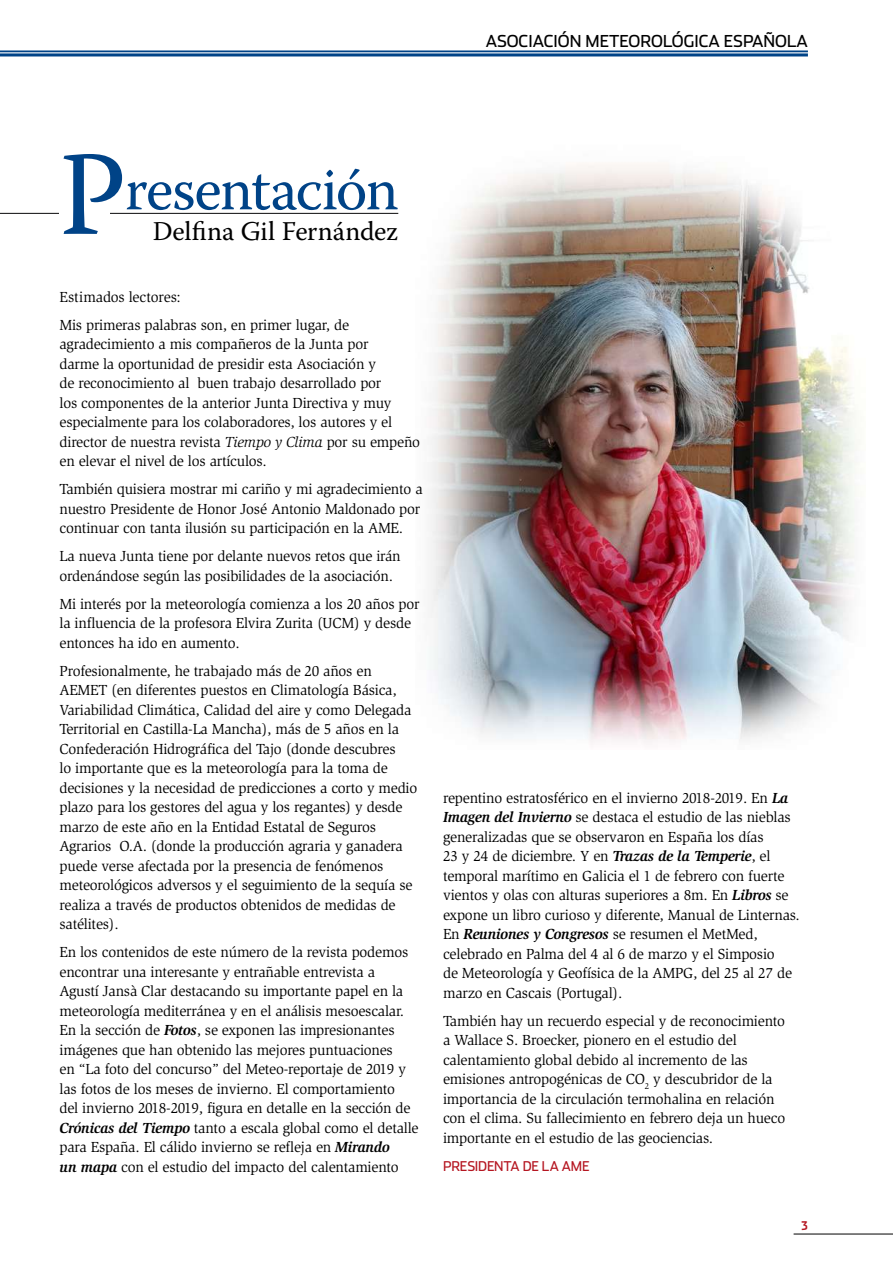
<style>
.page{position:relative;width:893px;height:1263px;background:#fff}
.page>*{position:absolute;margin:0;border:0;box-sizing:border-box;transform-origin:0 0}
.t1{font:120px "Warnock Pro";color:#004387}
.t2{font:60px "Warnock Pro";letter-spacing:-.03em;color:#004387}
.t3{font:27px "Warnock Pro";letter-spacing:-.005em;color:#000}
.t4{font:16.5px "Stainless";color:#000}
.t5{font:15px/19.5px "Slimbach Std";letter-spacing:-.015em;color:#000}
.t6{font:13.5px "Stainless";letter-spacing:-.01em;color:#b51621}
.t7{font:700 12px "Stainless Cond";color:#b51621}
.s1{font-style:italic}
.s2{font-weight:700;font-style:italic}
</style>
<div class="page">
<hr style="left:794px;top:1234px;width:99px;height:1px;background:#000">
<svg style="left:0;top:50px;width:808px;height:6px;background:#2f659c"></svg>
<hr style="left:0;top:52px;width:808px;height:1px;background:#fff">
<img style="left:430px;top:164px;width:430px;height:579px">
<hr style="left:0;top:213px;width:398px;height:1px;background:#0a0a0b">
<div style="left:60px;top:202px;width:50px;height:26px;background:#fff"></div>
<p class="t4" style="left:486px;top:31px;width:11px">ASOCIACIÓN</p>
<p class="t4" style="left:586px;top:31px;width:26px">METEOROLÓGICA</p>
<p class="t4" style="left:724px;top:31px;width:12px">ESPAÑOLA</p>
<h1 class="t1" style="left:58px;top:122px;width:70px">P</h1>
<h2 class="t2" style="left:125px;top:153px;width:275px">resentación</h2>
<h3 class="t3" style="left:153px;top:215px;width:247px">Delfina Gil Fernández</h3>
<p class="t5" style="left:60px;top:283px;width:291px;line-height:28px">Estimados lectores:<br>Mis primeras palabras son, en primer lugar, de</p>
<p class="t5" style="left:60px;top:335px;width:362px">agradecimiento a mis compañeros de la Junta por<br>darme la oportunidad de presidir esta Asociación y<br>de reconocimiento al buen trabajo desarrollado por<br>los componentes de la anterior Junta Directiva y muy especialmente para los colaboradores, los autores y el director de nuestra revista <span class="s1">Tiempo y Clima</span> por su empeño en elevar el nivel de los artículos.</p>
<p class="t5" style="left:60px;top:480px;width:365px">También quisiera mostrar mi cariño y mi agradecimiento a nuestro Presidente de Honor José Antonio Maldonado por continuar con tanta ilusión su participación en la AME.</p>
<p class="t5" style="left:60px;top:547px;width:343px">La nueva Junta tiene por delante nuevos retos que irán ordenándose según las posibilidades de la asociación.</p>
<p class="t5" style="left:60px;top:594px;width:362px">Mi interés por la meteorología comienza a los 20 años por la influencia de la profesora Elvira Zurita (UCM) y desde entonces ha ido en aumento.</p>
<p class="t5" style="left:60px;top:661px;width:359px">Profesionalmente, he trabajado más de 20 años en AEMET (en diferentes puestos en Climatología Básica, Variabilidad Climática, Calidad del aire y como Delegada Territorial en Castilla-La Mancha), más de 5 años en la Confederación Hidrográfica del Tajo (donde descubres<br>lo importante que es la meteorología para la toma de decisiones y la necesidad de predicciones a corto y medio plazo para los gestores del agua y los regantes) y desde marzo de este año en la Entidad Estatal de Seguros Agrarios O.A. (donde la producción agraria y ganadera puede verse afectada por la presencia de fenómenos meteorológicos adversos y el seguimiento de la sequía se realiza a través de productos obtenidos de medidas de satélites).</p>
<p class="t5" style="left:60px;top:943px;width:361px">En los contenidos de este número de la revista podemos encontrar una interesante y entrañable entrevista a<br>Agustí Jansà Clar destacando su importante papel en la meteorología mediterránea y en el análisis mesoescalar.<br>En la sección de <span class="s2">Fotos</span>, se exponen las impresionantes imágenes que han obtenido las mejores puntuaciones<br>en “La foto del concurso” del Meteo-reportaje de 2019 y las fotos de los meses de invierno. El comportamiento<br>del invierno 2018-2019, figura en detalle en la sección de <span class="s2">Crónicas del Tiempo</span> tanto a escala global como el detalle para España. El cálido invierno se refleja en <span class="s2">Mirando<br>un mapa</span> con el estudio del impacto del calentamiento</p>
<p class="t5" style="left:443px;top:788px;width:358px">repentino estratosférico en el invierno 2018-2019. En <span class="s2">La Imagen del Invierno</span> se destaca el estudio de las nieblas generalizadas que se observaron en España los días<br>23 y 24 de diciembre. Y en <span class="s2">Trazas de la Temperie</span>, el temporal marítimo en Galicia el 1 de febrero con fuerte vientos y olas con alturas superiores a 8m. En <span class="s2">Libros</span> se expone un libro curioso y diferente, Manual de Linternas.<br>En <span class="s2">Reuniones y Congresos</span> se resumen el MetMed, celebrado en Palma del 4 al 6 de marzo y el Simposio<br>de Meteorología y Geofísica de la AMPG, del 25 al 27 de marzo en Cascais (Portugal).</p>
<p class="t5" style="left:443px;top:1011px;width:344px">También hay un recuerdo especial y de reconocimiento a Wallace S. Broecker, pionero en el estudio del calentamiento global debido al incremento de las emisiones antropogénicas de CO<sub>2</sub> y descubridor de la importancia de la circulación termohalina en relación con el clima. Su fallecimiento en febrero deja un hueco importante en el estudio de las geociencias.</p>
<p class="t6" style="left:443px;top:1158px;width:147px">PresidentA de la AME</p>
<p class="t7" style="left:801px;top:1218px;width:8px">3</p>
</div>
